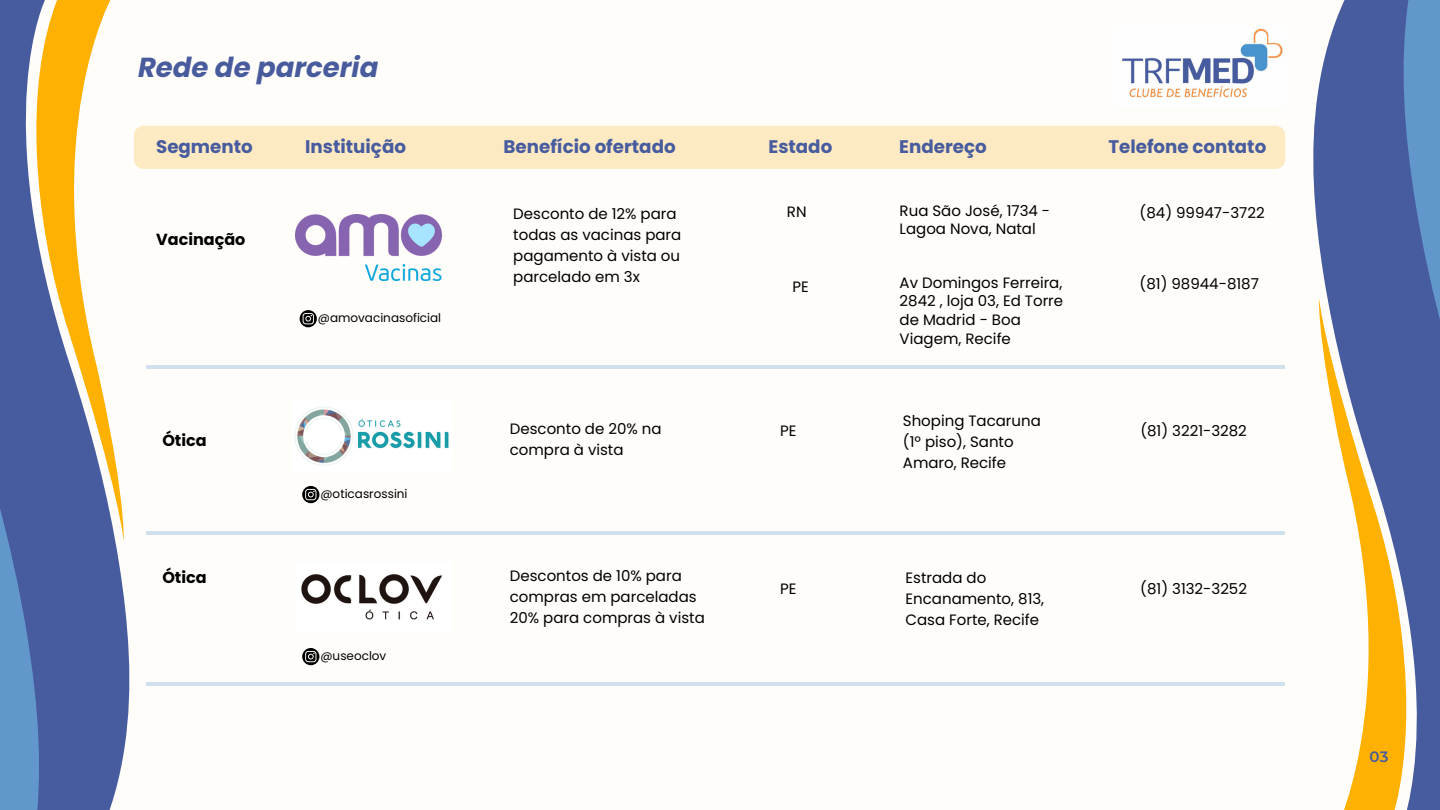
<style>
.page{position:relative;width:1440px;height:810px;background:#fffdfa}
.page>*{position:absolute;margin:0;border:0;box-sizing:border-box;transform-origin:0 0}
.t1{font:italic 700 27.5px "Poppins";color:#475b9d}
.t2{font:700 18.2px "Poppins";color:#475b9f}
.t3{font:700 16px "Poppins";color:#000}
.t4{font:15px/21px "Poppins";color:#000}
.t5{font:600 15px "Montserrat";color:#475b9d}
.t6{font:12px "Poppins";color:#000}
</style>
<div class="page">
<div style="left:134px;top:126px;width:1151px;height:43px;background:#fdeac2"></div>
<img style="left:1122px;top:28px;width:161px;height:70px">
<svg style="left:0;top:0;width:130px;height:810px;background:#5f70aa"></svg>
<svg style="left:0;top:496px;width:44px;height:314px;background:#5780ba"></svg>
<svg style="left:23px;top:0;width:101px;height:542px"></svg>
<svg style="left:1313px;top:0;width:127px;height:810px;fill:#475b9f"></svg>
<svg style="left:1399px;top:0;width:41px;height:343px;background:#5780ba"></svg>
<svg style="left:1319px;top:297px;width:100px;height:513px"></svg>
<hr style="left:146px;top:365px;width:1139px;height:4px;background:#d0e0ed">
<hr style="left:146px;top:682px;width:1139px;height:4px;background:#d0e0ed">
<img style="left:296px;top:215px;width:146px;height:66px">
<svg style="left:300px;top:310px;width:17px;height:17px"></svg>
<img style="left:294px;top:407px;width:155px;height:59px">
<hr style="left:146px;top:531px;width:1139px;height:3px;background:#d0e0ed">
<svg style="left:302px;top:648px;width:17px;height:17px"></svg>
<svg style="left:302px;top:486px;width:17px;height:17px"></svg>
<img style="left:301px;top:574px;width:141px;height:46px">
<h1 class="t1" style="left:138px;top:48px;width:242px">Rede de parceria</h1>
<p class="t2" style="left:156px;top:134px;width:98px">Segmento</p>
<p class="t2" style="left:305px;top:134px;width:102px">Instituição</p>
<p class="t2" style="left:504px;top:134px;width:174px">Benefício ofertado</p>
<p class="t2" style="left:768px;top:134px;width:65px">Estado</p>
<p class="t2" style="left:899px;top:134px;width:89px">Endereço</p>
<p class="t2" style="left:1108px;top:134px;width:159px">Telefone contato</p>
<p class="t3" style="left:156px;top:228px;width:91px">Vacinação</p>
<p class="t3" style="left:162px;top:430px;width:46px">Ótica</p>
<p class="t3" style="left:162px;top:566px;width:46px">Ótica</p>
<p class="t6" style="left:318px;top:309px;width:125px">@amovacinasoficial</p>
<p class="t6" style="left:320px;top:485px;width:89px">@oticasrossini</p>
<p class="t6" style="left:320px;top:647px;width:67px">@useoclov</p>
<p class="t4" style="left:513px;top:204px;width:170px">Desconto de 12% para todas as vacinas para pagamento à vista ou parcelado em 3x</p>
<p class="t4" style="left:787px;top:201px;width:21px">RN</p>
<p class="t4" style="left:793px;top:276px;width:18px">PE</p>
<p class="t4" style="left:900px;top:201px;width:152px;line-height:18.8px">Rua São José, 1734 -<br>Lagoa Nova, Natal</p>
<p class="t4" style="left:1140px;top:202px;width:127px">(84) 99947-3722</p>
<p class="t4" style="left:900px;top:273px;width:165px;line-height:18.8px">Av Domingos Ferreira,<br>2842 , loja 03, Ed Torre de Madrid - Boa<br>Viagem, Recife</p>
<p class="t4" style="left:1140px;top:273px;width:121px">(81) 98944-8187</p>
<p class="t4" style="left:510px;top:419px;width:153px">Desconto de 20% na compra à vista</p>
<p class="t4" style="left:903px;top:410px;width:140px">Shoping Tacaruna (1º piso), Santo<br>Amaro, Recife</p>
<p class="t4" style="left:1140px;top:420px;width:108px">(81) 3221-3282</p>
<p class="t4" style="left:780px;top:420px;width:18px">PE</p>
<p class="t4" style="left:510px;top:565px;width:196px">Descontos de 10% para compras em parceladas<br>20% para compras à vista</p>
<p class="t4" style="left:1140px;top:578px;width:108px">(81) 3132-3252</p>
<p class="t4" style="left:906px;top:568px;width:140px">Estrada do<br>Encanamento, 813,<br>Casa Forte, Recife</p>
<p class="t4" style="left:780px;top:578px;width:18px">PE</p>
<p class="t5" style="left:1369px;top:747px;width:21px">03</p>
</div>
